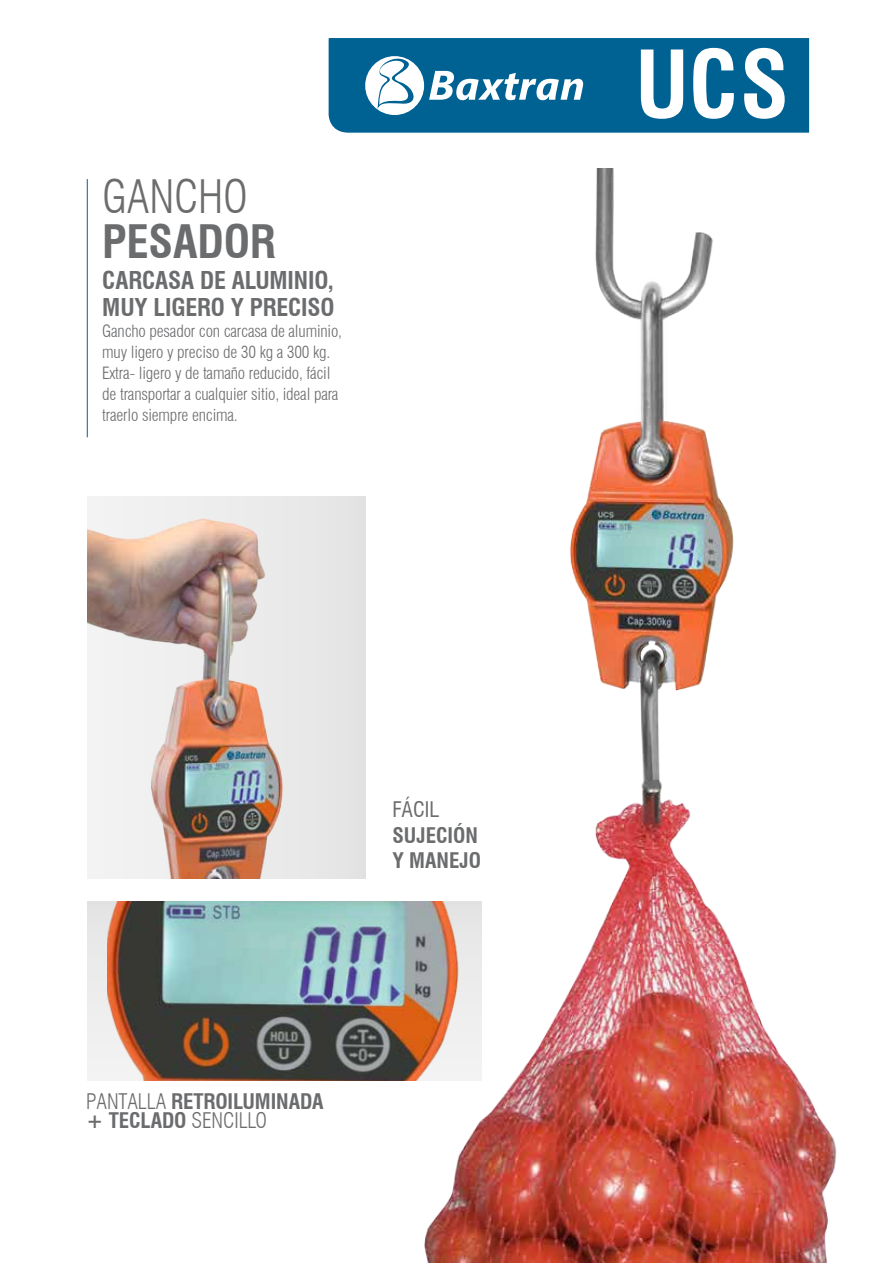
<style>
.page{position:relative;width:893px;height:1263px;background:#fff}
.page>*{position:absolute;margin:0;border:0;box-sizing:border-box;transform-origin:0 0}
.t1{font:700 condensed 90px "Swiss 721 BT";color:#fff}
.t2{font:700 condensed 45px "Swiss 721 BT";letter-spacing:-.005em;color:#6b6c6e}
.t3{font:300 condensed 45px "Swiss 721 BT";letter-spacing:-.005em;color:#6b6c6e}
.t4{font:700 condensed 24px/27px "Swiss 721 BT";letter-spacing:-.005em;color:#6b6c6e}
.t5{font:700 condensed 21px/25.2px "Swiss 721 BT";letter-spacing:-.005em;color:#6b6c6e}
.t6{font:condensed 21px "Swiss 721 BT";color:#6b6c6e}
.t7{font:300 condensed 16.5px/21px "Swiss 721 BT";letter-spacing:-.01em;color:#6b6c6e}
.s1{font-weight:300}
</style>
<div class="page">
<div style="left:329px;top:38px;width:480px;height:95px;background:#006293"></div>
<svg style="left:365px;top:56px;width:218px;height:59px"></svg>
<img style="left:330px;top:168px;width:507px;height:1095px">
<hr style="left:87px;top:179px;width:1px;height:258px;background:#006293">
<div style="left:87px;top:497px;width:278px;height:382px;background:#e7e7e7"></div>
<img style="left:87px;top:511px;width:196px;height:368px">
<div style="left:87px;top:901px;width:395px;height:179px;background:#ececed"></div>
<img style="left:107px;top:901px;width:356px;height:179px">
<h2 class="t3" style="left:102px;top:170px;width:147px">GANCHO</h2>
<h2 class="t2" style="left:102px;top:215px;width:175px">PESADOR</h2>
<h3 class="t4" style="left:102px;top:267px;width:234px">CARCASA DE ALUMINIO,<br>MUY LIGERO Y PRECISO</h3>
<p class="t7" style="left:102px;top:320px;width:241px">Gancho pesador con carcasa de aluminio, muy ligero y preciso de 30 kg a 300 kg.<br>Extra- ligero y de tamaño reducido, fácil de transportar a cualquier sitio, ideal para traerlo siempre encima.</p>
<p class="t6" style="left:392px;top:797px;width:49px">FÁCIL</p>
<p class="t5" style="left:392px;top:822px;width:90px">SUJECIÓN<br>Y MANEJO</p>
<p class="t5" style="left:86px;top:1091px;width:239px;line-height:19.5px"><span class="s1">PANTALLA</span> RETROILUMINADA + TECLADO <span class="s1">SENCILLO</span></p>
<h1 class="t1" style="left:635px;top:31px;width:156px">UCS</h1>
</div>
